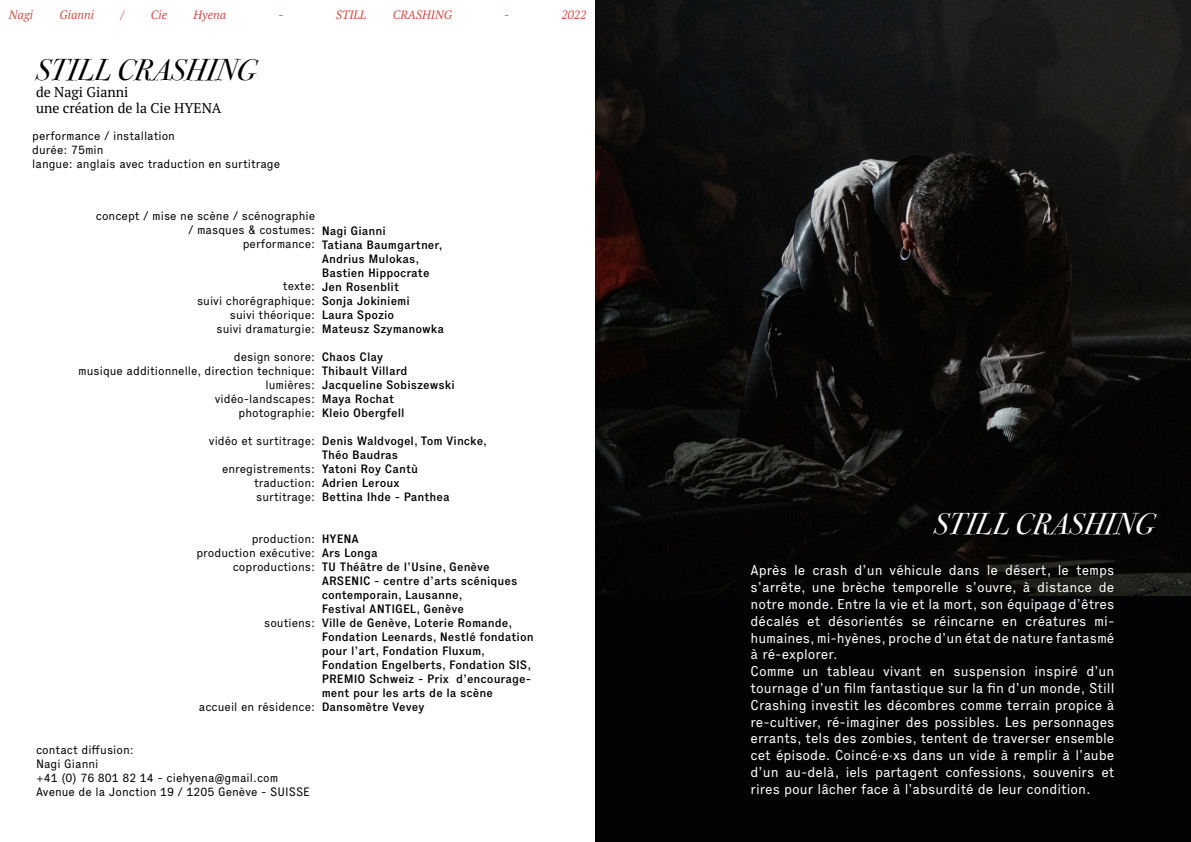
<style>
.page{position:relative;width:1191px;height:842px;background:#fff}
.page>*{position:absolute;margin:0;border:0;box-sizing:border-box;transform-origin:0 0}
.t1{font:italic 30px "Bodoni Svty Two ITCTT";color:#000}
.t2{font:italic 30px "Bodoni Svty Two ITCTT";color:#fff}
.t3{font:14px/16.8px "Executive";color:#fff}
.t4{font:14px/16.8px "PT Serif";color:#000}
.t5{font:500 12px/14px "Executive";color:#000}
.t6{font:12px/14px "Executive";color:#000;text-align:right}
.t7{font:italic 12px "PT Serif";color:#d14f48}
</style>
<div class="page">
<div style="left:595px;top:583px;width:596px;height:259px;background:#020304"></div>
<img style="left:595px;top:0;width:596px;height:595px">
<p class="t7" style="left:9px;top:7px;width:26px">Nagi</p>
<p class="t7" style="left:60px;top:7px;width:36px">Gianni</p>
<p class="t7" style="left:120px;top:7px;width:6px">/</p>
<p class="t7" style="left:151px;top:7px;width:18px">Cie</p>
<p class="t7" style="left:194px;top:7px;width:34px">Hyena</p>
<p class="t7" style="left:278px;top:7px;width:7px">-</p>
<p class="t7" style="left:336px;top:7px;width:32px">STILL</p>
<p class="t7" style="left:393px;top:7px;width:61px">CRASHING</p>
<p class="t7" style="left:504px;top:7px;width:7px">-</p>
<p class="t7" style="left:561px;top:7px;width:27px">2022</p>
<h1 class="t1" style="left:36px;top:43px;width:222px">STILL CRASHING</h1>
<p class="t4" style="left:36px;top:83px;width:187px">de Nagi Gianni<br>une création de la Cie HYENA</p>
<p class="t6" style="left:32px;top:128px;width:249px;text-align:left">performance / installation<br>durée: 75min<br>langue: anglais avec traduction en surtitrage</p>
<p class="t6" style="left:96px;top:209px;width:221px">concept / mise ne scène / scénographie / masques &amp; costumes:<br>performance:</p>
<p class="t6" style="left:197px;top:279px;width:120px">texte:<br>suivi chorégraphique: suivi théorique:<br>suivi dramaturgie:</p>
<p class="t6" style="left:78px;top:349px;width:238px">design sonore:<br>musique additionnelle, direction technique: lumières:<br>vidéo-landscapes:<br>photographie:</p>
<p class="t6" style="left:209px;top:433px;width:108px">vidéo et surtitrage:</p>
<p class="t6" style="left:254px;top:461px;width:63px;text-align:justify;text-indent:-32px">enregistrements: traduction: surtitrage:</p>
<p class="t6" style="left:196px;top:531px;width:120px">production: production exécutive: coproductions:</p>
<p class="t5" style="left:322px;top:223px;width:124px">Nagi Gianni<br>Tatiana Baumgartner,<br>Andrius Mulokas,<br>Bastien Hippocrate<br>Jen Rosenblit<br>Sonja Jokiniemi<br>Laura Spozio<br>Mateusz Szymanowka</p>
<p class="t5" style="left:322px;top:349px;width:134px">Chaos Clay<br>Thibault Villard<br>Jacqueline Sobiszewski<br>Maya Rochat<br>Kleio Obergfell</p>
<p class="t5" style="left:322px;top:433px;width:167px">Denis Waldvogel, Tom Vincke,<br>Théo Baudras<br>Yatoni Roy Cantù<br>Adrien Leroux<br>Bettina Ihde - Panthea</p>
<p class="t5" style="left:322px;top:531px;width:213px">HYENA<br>Ars Longa<br>TU Théâtre de l’Usine, Genève<br>ARSENIC - centre d’arts scéniques contemporain, Lausanne,<br>Festival ANTIGEL, Genève<br>Ville de Genève, Loterie Romande,<br>Fondation Leenards, Nestlé fondation pour l’art, Fondation Fluxum,<br>Fondation Engelberts, Fondation SIS,<br>PREMIO Schweiz - Prix d’encourage&shy;ment pour les arts de la scène<br>Dansomètre Vevey</p>
<p class="t6" style="left:264px;top:615px;width:52px">soutiens:</p>
<p class="t6" style="left:199px;top:699px;width:118px">accueil en résidence:</p>
<p class="t6" style="left:36px;top:743px;width:275px;text-align:left">contact diffusion:<br>Nagi Gianni<br>+41 (0) 76 801 82 14 - ciehyena@gmail.com<br>Avenue de la Jonction 19 / 1205 Genève - SUISSE</p>
<h1 class="t2" style="left:934px;top:498px;width:222px">STILL CRASHING</h1>
<p class="t3" style="left:750px;top:562px;width:365px">Après le crash d’un véhicule dans le désert, le temps s’arrête, une brèche temporelle s’ouvre, à distance de notre monde. Entre la vie et la mort, son équipage d’êtres décalés et désorientés se réincarne en créatures mi&shy;humaines, mi-hyènes, proche d’un état de nature fantasmé à ré-explorer.<br>Comme un tableau vivant en suspension inspiré d’un tournage d’un film fantastique sur la fin d’un monde, Still Crashing investit les décombres comme terrain propice à re-cultiver, ré-imaginer des possibles. Les personnages errants, tels des zombies, tentent de traverser ensemble cet épisode. Coincé·e·xs dans un vide à remplir à l’aube d’un au-delà, iels partagent confessions, souvenirs et rires pour lâcher face à l’absurdité de leur condition.</p>
</div>
